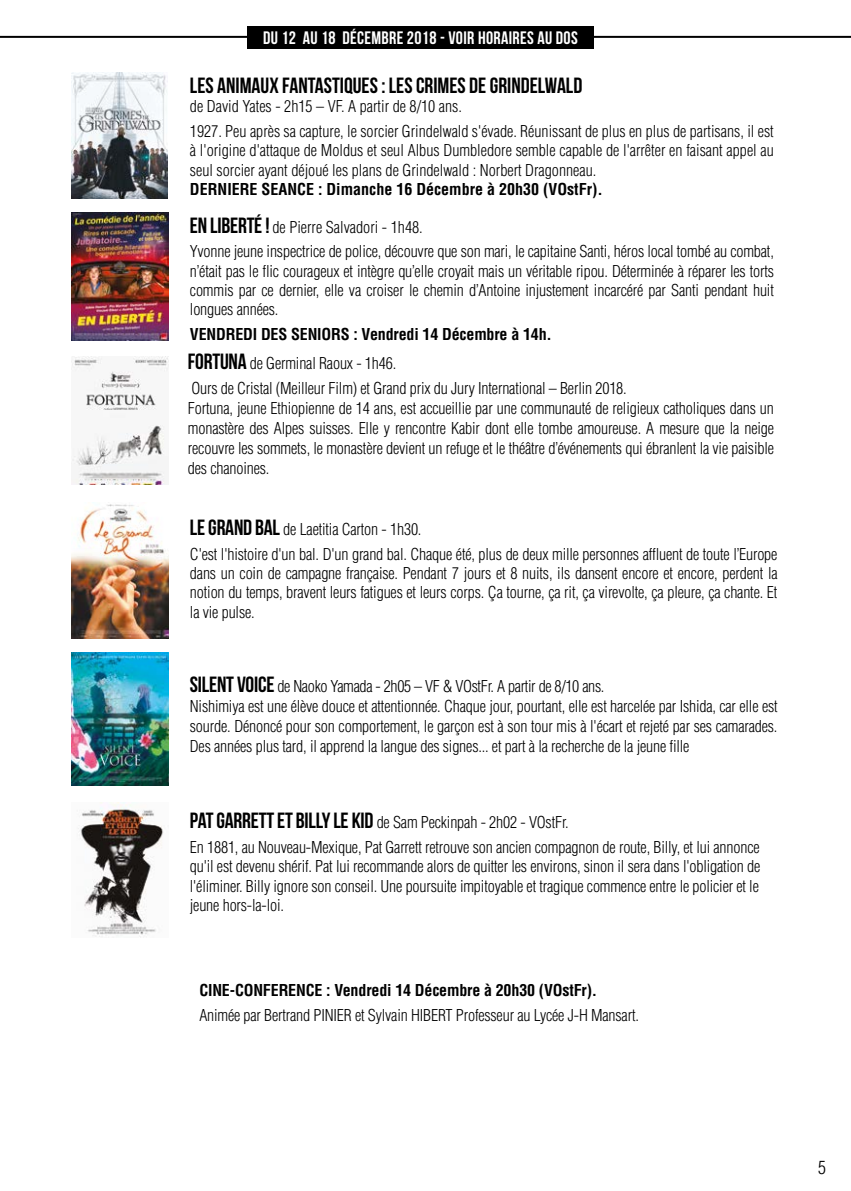
<style>
.page{position:relative;width:851px;height:1191px;background:#fff}
.page>*{position:absolute;margin:0;border:0;box-sizing:border-box;transform-origin:0 0}
.t1{font:700 22px "Bebas Neue";color:#000}
.t2{font:18px "Bebas Neue";letter-spacing:.02em;color:#fff}
.t3{font:300 condensed 18px "Helvetica LT Std";color:#000}
.t4{font:300 condensed 16px/19.2px "Helvetica LT Std";letter-spacing:-.01em;color:#000}
.t5{font:700 condensed 16px "Helvetica LT Std";letter-spacing:-.01em;color:#000}
.s1{font-family:"Bebas Neue";font-weight:700;font-stretch:normal;font-size:22px}
</style>
<div class="page">
<img style="left:71px;top:356px;width:97px;height:128px">
<img style="left:71px;top:652px;width:97px;height:133px">
<img style="left:71px;top:502px;width:97px;height:136px">
<img style="left:78px;top:802px;width:86px;height:135px">
<img style="left:71px;top:72px;width:96px;height:126px">
<img style="left:71px;top:213px;width:97px;height:127px">
<hr style="left:0;top:36px;width:850px;height:2px;background:#000">
<div style="left:247px;top:26px;width:346px;height:22px;background:#000"></div>
<p class="t2" style="left:263px;top:28px;width:316px">DU 12 AU 18 DÉCEMBRE 2018 - VOIR HORAIRES AU DOS</p>
<h1 class="t1" style="left:190px;top:73px;width:394px">LES ANIMAUX FANTASTIQUES : LES CRIMES DE GRINDELWALD</h1>
<p class="t4" style="left:190px;top:94px;width:585px;line-height:24.8px">de David Yates - 2h15 – VF. A partir de 8/10 ans.<br>1927. Peu après sa capture, le sorcier Grindelwald s'évade. Réunissant de plus en plus de partisans, il est</p>
<p class="t4" style="left:190px;top:141px;width:585px">à l'origine d'attaque de Moldus et seul Albus Dumbledore semble capable de l'arrêter en faisant appel au seul sorcier ayant déjoué les plans de Grindelwald : Norbert Dragonneau.</p>
<p class="t5" style="left:190px;top:179px;width:414px">DERNIERE SEANCE : Dimanche 16 Décembre à 20h30 (VOstFr).</p>
<p class="t4" style="left:190px;top:214px;width:585px;line-height:24.8px"><span class="s1">EN LIBERTÉ !</span> de Pierre Salvadori - 1h48.<br>Yvonne jeune inspectrice de police, découvre que son mari, le capitaine Santi, héros local tombé au combat,</p>
<p class="t4" style="left:190px;top:261px;width:585px;text-align:justify">n’était pas le flic courageux et intègre qu’elle croyait mais un véritable ripou. Déterminée à réparer les torts commis par ce dernier, elle va croiser le chemin d’Antoine injustement incarcéré par Santi pendant huit longues années.</p>
<p class="t5" style="left:190px;top:324px;width:363px">VENDREDI DES SENIORS : Vendredi 14 Décembre à 14h.</p>
<p class="t4" style="left:188px;top:350px;width:440px;line-height:25.6px"><span class="s1">FORTUNA</span> de Germinal Raoux - 1h46.<br>Ours de Cristal (Meilleur Film) et Grand prix du Jury International – Berlin 2018.</p>
<p class="t4" style="left:188px;top:398px;width:587px;line-height:20px;text-align:justify">Fortuna, jeune Ethiopienne de 14 ans, est accueillie par une communauté de religieux catholiques dans un monastère des Alpes suisses. Elle y rencontre Kabir dont elle tombe amoureuse. A mesure que la neige recouvre les sommets, le monastère devient un refuge et le théâtre d’événements qui ébranlent la vie paisible des chanoines.</p>
<p class="t4" style="left:190px;top:517px;width:589px;line-height:24.8px"><span class="s1">LE GRAND BAL</span> de Laetitia Carton - 1h30.<br>C'est l'histoire d'un bal. D'un grand bal. Chaque été, plus de deux mille personnes affluent de toute l’Europe</p>
<p class="t4" style="left:190px;top:563px;width:589px;text-align:justify">dans un coin de campagne française. Pendant 7 jours et 8 nuits, ils dansent encore et encore, perdent la notion du temps, bravent leurs fatigues et leurs corps. Ça tourne, ça rit, ça virevolte, ça pleure, ça chante. Et la vie pulse.</p>
<p class="t4" style="left:190px;top:676px;width:589px;line-height:20px"><span class="s1">SILENT VOICE</span> de Naoko Yamada - 2h05 – VF &amp; VOstFr. A partir de 8/10 ans.<br>Nishimiya est une élève douce et attentionnée. Chaque jour, pourtant, elle est harcelée par Ishida, car elle est sourde. Dénoncé pour son comportement, le garçon est à son tour mis à l'écart et rejeté par ses camarades.<br>Des années plus tard, il apprend la langue des signes... et part à la recherche de la jeune fille</p>
<p class="t4" style="left:190px;top:810px;width:571px;line-height:24.8px"><span class="s1">PAT GARRETT ET BILLY LE KID</span> de Sam Peckinpah - 2h02 - VOstFr.<br>En 1881, au Nouveau-Mexique, Pat Garrett retrouve son ancien compagnon de route, Billy, et lui annonce</p>
<p class="t4" style="left:190px;top:857px;width:572px;text-align:justify">qu'il est devenu shérif. Pat lui recommande alors de quitter les environs, sinon il sera dans l'obligation de l'éliminer. Billy ignore son conseil. Une poursuite impitoyable et tragique commence entre le policier et le jeune hors-la-loi.</p>
<p class="t5" style="left:199px;top:980px;width:399px">CINE-CONFERENCE : Vendredi 14 Décembre à 20h30 (VOstFr).</p>
<p class="t4" style="left:199px;top:1005px;width:441px">Animée par Bertrand PINIER et Sylvain HIBERT Professeur au Lycée J-H Mansart.</p>
<p class="t3" style="left:818px;top:1156px;width:9px">5</p>
</div>
